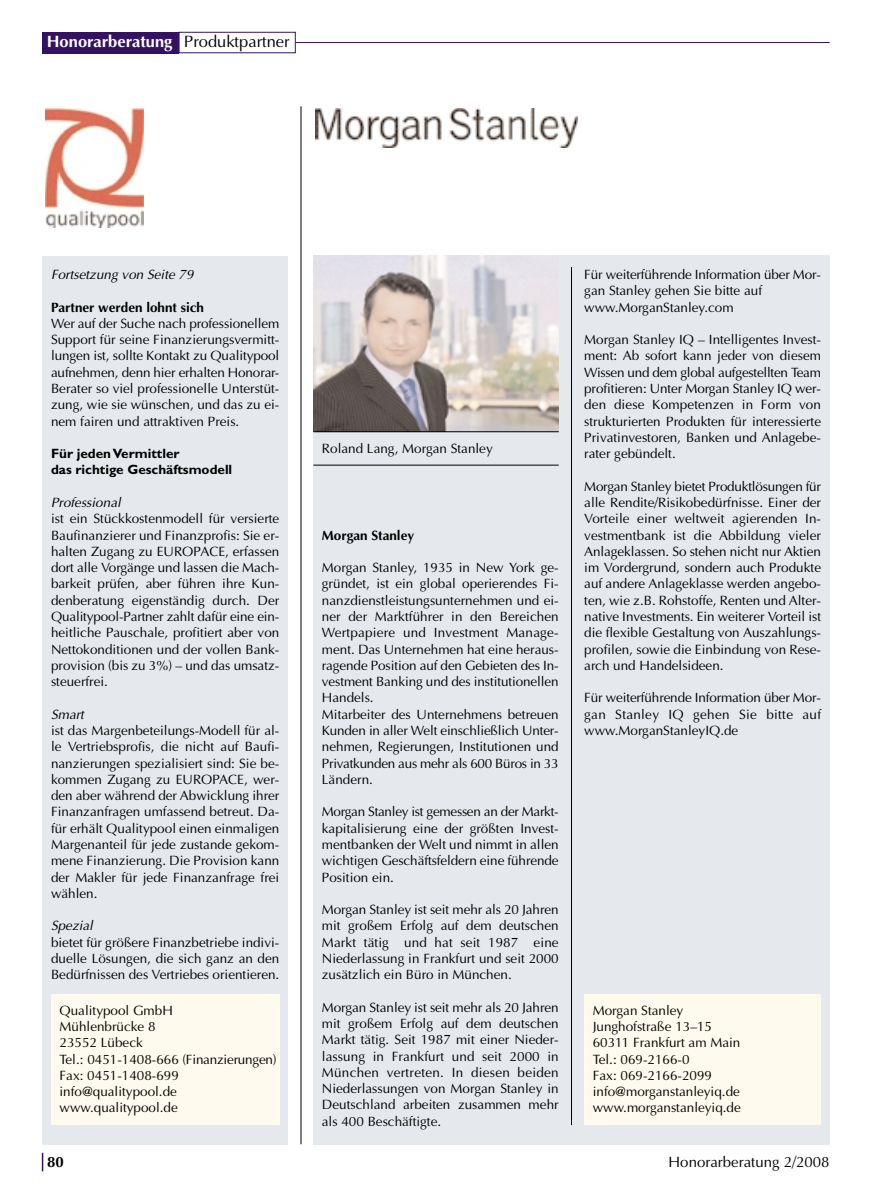
<style>
.page{position:relative;width:893px;height:1190px;background:#fff}
.page>*{position:absolute;margin:0;border:0;box-sizing:border-box;transform-origin:0 0}
.t1{font:700 16.5px "Optima";color:#fff}
.t2{font:15px "Optima";color:#000}
.t3{font:700 15px "Optima";color:#000}
.t4{font:13.5px/16.4px "Optima";color:#000;text-align:justify}
.t5{font:italic 13.5px "Optima";color:#000}
.t6{font:700 13.5px/16.4px "Gill Sans";color:#000}
.t7{font:700 13.5px "Optima";color:#000}
.s1{font-weight:400;color:#000}
</style>
<div class="page">
<div style="left:43px;top:256px;width:245px;height:888px;background:#e5e8ed"></div>
<svg style="left:42px;top:1152px;width:1px;height:19px"></svg>
<hr style="left:296px;top:42px;width:533px;height:1px;background:#341261">
<div style="left:43px;top:32px;width:136px;height:21px;background:#341261"></div>
<div style="left:179px;top:32px;width:117px;height:21px;border:1px solid #341261"></div>
<div style="left:313px;top:255px;width:516px;height:889px;background:#e5e8ed"></div>
<hr style="left:571px;top:267px;width:1px;height:858px;background:#000">
<hr style="left:300px;top:106px;width:1px;height:1038px;background:#000">
<img style="left:313px;top:255px;width:245px;height:176px">
<hr style="left:313px;top:431px;width:245px;height:1px;background:#000">
<hr style="left:313px;top:465px;width:245px;height:1px;background:#000">
<div style="left:584px;top:994px;width:237px;height:131px;background:#fffaee"></div>
<img style="left:315px;top:108px;width:262px;height:39px">
<div style="left:51px;top:994px;width:228px;height:131px;background:#fffaee"></div>
<img style="left:45px;top:108px;width:98px;height:119px">
<p class="t1" style="left:47px;top:35px;width:244px">Honorarberatung <span class="s1">Produktpartner</span></p>
<p class="t5" style="left:51px;top:269px;width:144px">Fortsetzung von Seite 79</p>
<p class="t7" style="left:51px;top:301px;width:155px">Partner werden lohnt sich</p>
<p class="t4" style="left:51px;top:316px;width:230px">Wer auf der Suche nach professionellem Support für seine Finanzierungsvermitt&shy;lungen ist, sollte Kontakt zu Qualitypool aufnehmen, denn hier erhalten Honorar-Berater so viel professionelle Unterstüt&shy;zung, wie sie wünschen, und das zu ei&shy;nem fairen und attraktiven Preis.</p>
<p class="t6" style="left:51px;top:447px;width:183px">Für jeden Vermittler<br>das richtige Geschäftsmodell</p>
<p class="t5" style="left:51px;top:497px;width:71px">Professional</p>
<p class="t4" style="left:51px;top:512px;width:230px">ist ein Stückkostenmodell für versierte Baufinanzierer und Finanzprofis: Sie er&shy;halten Zugang zu EUROPACE, erfassen dort alle Vorgänge und lassen die Mach&shy;barkeit prüfen, aber führen ihre Kun&shy;denberatung eigenständig durch. Der Qualitypool-Partner zahlt dafür eine ein&shy;heitliche Pauschale, profitiert aber von Nettokonditionen und der vollen Bank&shy;provision (bis zu 3%) – und das umsatz&shy;steuerfrei.</p>
<p class="t5" style="left:51px;top:708px;width:34px">Smart</p>
<p class="t4" style="left:51px;top:723px;width:230px">ist das Margenbeteilungs-Modell für al&shy;le Vertriebsprofis, die nicht auf Baufi&shy;nanzierungen spezialisiert sind: Sie be&shy;kommen Zugang zu EUROPACE, wer&shy;den aber während der Abwicklung ihrer Finanzanfragen umfassend betreut. Da&shy;für erhält Qualitypool einen einmaligen Margenanteil für jede zustande gekom&shy;mene Finanzierung. Die Provision kann der Makler für jede Finanzanfrage frei wählen.</p>
<p class="t5" style="left:51px;top:920px;width:44px">Spezial</p>
<p class="t4" style="left:51px;top:935px;width:230px">bietet für größere Finanzbetriebe indivi&shy;duelle Lösungen, die sich ganz an den Bedürfnissen des Vertriebes orientieren.</p>
<p class="t4" style="left:60px;top:1003px;width:218px;text-align:left">Qualitypool GmbH<br>Mühlenbrücke 8<br>23552 Lübeck<br>Tel.: 0451-1408-666 (Finanzierungen)<br>Fax: 0451-1408-699 info@qualitypool.de www.qualitypool.de</p>
<p class="t4" style="left:322px;top:441px;width:172px">Roland Lang, Morgan Stanley</p>
<p class="t7" style="left:322px;top:529px;width:94px">Morgan Stanley</p>
<p class="t4" style="left:322px;top:560px;width:238px;text-align:left">Morgan Stanley, 1935 in New York ge&shy;gründet, ist ein global operierendes Fi&shy;nanzdienstleistungsunternehmen und ei&shy;ner der Marktführer in den Bereichen Wertpapiere und Investment Manage&shy;ment. Das Unternehmen hat eine heraus&shy;ragende Position auf den Gebieten des In&shy;vestment Banking und des institutionellen Handels.<br>Mitarbeiter des Unternehmens betreuen Kunden in aller Welt einschließlich Unter&shy;nehmen, Regierungen, Institutionen und Privatkunden aus mehr als 600 Büros in 33<br>Ländern.</p>
<p class="t4" style="left:322px;top:805px;width:238px">Morgan Stanley ist gemessen an der Markt&shy;kapitalisierung eine der größten Invest&shy;mentbanken der Welt und nimmt in allen wichtigen Geschäftsfeldern eine führende Position ein.</p>
<p class="t4" style="left:322px;top:902px;width:238px">Morgan Stanley ist seit mehr als 20 Jahren mit großem Erfolg auf dem deutschen Markt tätig und hat seit 1987 eine Niederlassung in Frankfurt und seit 2000 zusätzlich ein Büro in München.</p>
<p class="t4" style="left:322px;top:1000px;width:238px">Morgan Stanley ist seit mehr als 20 Jahren mit großem Erfolg auf dem deutschen Markt tätig. Seit 1987 mit einer Nieder&shy;lassung in Frankfurt und seit 2000 in München vertreten. In diesen beiden Niederlassungen von Morgan Stanley in Deutschland arbeiten zusammen mehr als 400 Beschäftigte.</p>
<p class="t4" style="left:584px;top:268px;width:238px;text-align:left">Für weiterführende Information über Mor&shy;gan Stanley gehen Sie bitte auf www.MorganStanley.com</p>
<p class="t4" style="left:584px;top:333px;width:238px">Morgan Stanley IQ – Intelligentes Invest&shy;ment: Ab sofort kann jeder von diesem Wissen und dem global aufgestellten Team profitieren: Unter Morgan Stanley IQ wer&shy;den diese Kompetenzen in Form von strukturierten Produkten für interessierte Privatinvestoren, Banken und Anlagebe&shy;rater gebündelt.</p>
<p class="t4" style="left:584px;top:479px;width:238px">Morgan Stanley bietet Produktlösungen für alle Rendite/Risikobedürfnisse. Einer der Vorteile einer weltweit agierenden In&shy;vestmentbank ist die Abbildung vieler Anlageklassen. So stehen nicht nur Aktien im Vordergrund, sondern auch Produkte auf andere Anlageklasse werden angebo&shy;ten, wie z.B. Rohstoffe, Renten und Alter&shy;native Investments. Ein weiterer Vorteil ist die flexible Gestaltung von Auszahlungs&shy;profilen, sowie die Einbindung von Rese&shy;arch und Handelsideen.</p>
<p class="t4" style="left:584px;top:691px;width:238px">Für weiterführende Information über Mor&shy;gan Stanley IQ gehen Sie bitte auf www.MorganStanleyIQ.de</p>
<p class="t4" style="left:592px;top:1003px;width:150px;text-align:left">Morgan Stanley<br>Junghofstraße 13–15<br>60311 Frankfurt am Main<br>Tel.: 069-2166-0<br>Fax: 069-2166-2099 info@morganstanleyiq.de www.morganstanleyiq.de</p>
<p class="t3" style="left:47px;top:1155px;width:18px">80</p>
<p class="t2" style="left:668px;top:1155px;width:162px">Honorarberatung 2/2008</p>
</div>
